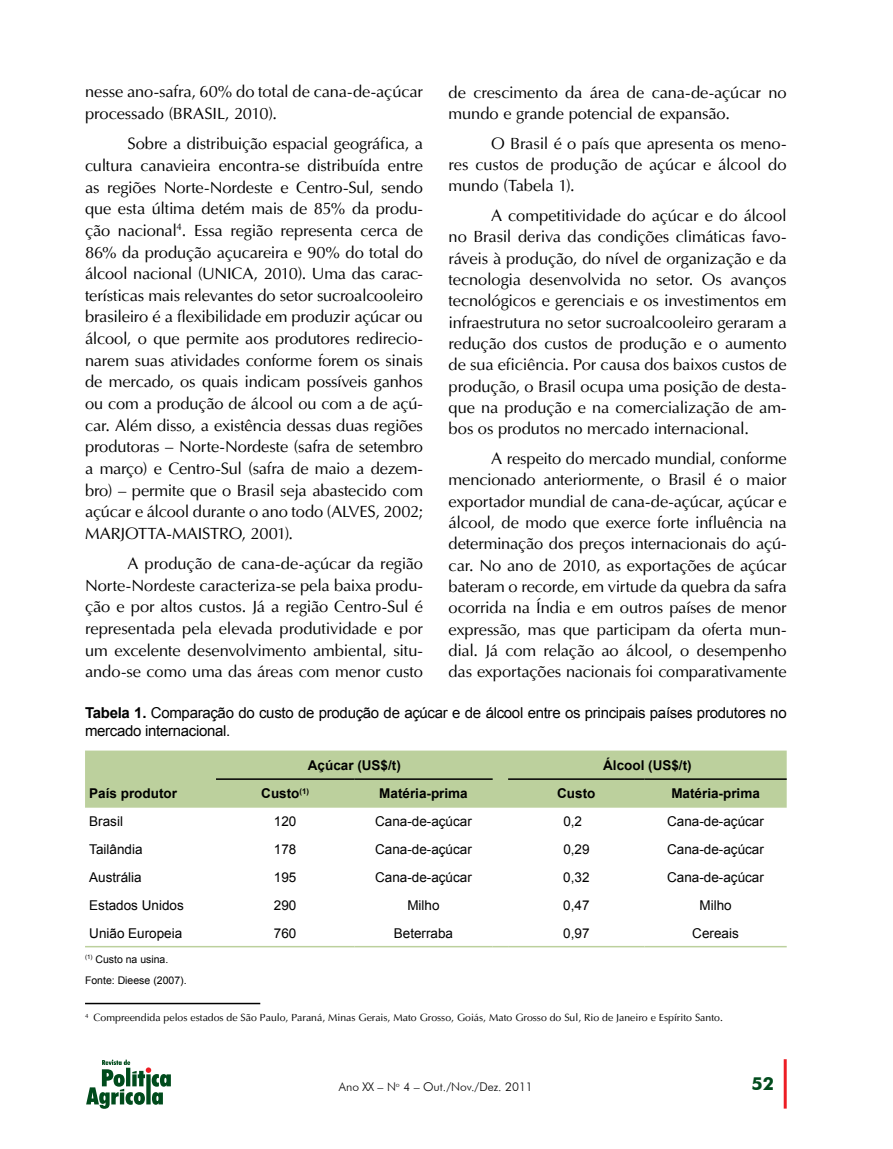
<style>
.page{position:relative;width:893px;height:1149px;background:#fff}
.page>*{position:absolute;margin:0;border:0;box-sizing:border-box;transform-origin:0 0}
.t1{font:700 18px "Futura BT";color:#004b1c}
.t2{font:16.5px/21.6px "Ottawa Plain";letter-spacing:-.01em;color:#000;text-align:justify}
.t3{font:15px/18px "Arial";letter-spacing:-.02em;color:#000}
.t4{font:13.5px "Arial";color:#000}
.t5{font:700 13.5px "Arial";color:#000}
.t6{font:300 12px "Futura BT";color:#000}
.t7{font:10.5px "Ottawa Plain";color:#000}
.t8{font:10.5px/21.1px "Arial";color:#000}
.s1{font-weight:700}
</style>
<div class="page">
<hr style="left:784px;top:1058px;width:3px;height:50px;background:#ed1d24">
<svg style="left:86px;top:1059px;width:85px;height:49px"></svg>
<div style="left:85px;top:750px;width:702px;height:57px;background:#bcd09d"></div>
<hr style="left:216px;top:778px;width:138px;height:1px;background:#000">
<hr style="left:354px;top:778px;width:139px;height:1px;background:#000">
<hr style="left:508px;top:778px;width:136px;height:1px;background:#000">
<hr style="left:644px;top:778px;width:143px;height:1px;background:#000">
<hr style="left:85px;top:945px;width:131px;height:2px;background:#bcd09d">
<hr style="left:216px;top:945px;width:138px;height:2px;background:#bcd09d">
<hr style="left:354px;top:945px;width:139px;height:2px;background:#bcd09d">
<svg style="left:493px;top:946px;width:15px;height:1px"></svg>
<hr style="left:508px;top:945px;width:136px;height:2px;background:#bcd09d">
<hr style="left:644px;top:945px;width:143px;height:2px;background:#bcd09d">
<hr style="left:85px;top:1002px;width:175px;height:1px;background:#000">
<p class="t2" style="left:85px;top:81px;width:340px">nesse ano-safra, 60% do total de cana-de-açúcar processado (BRASIL, 2010).</p>
<p class="t2" style="left:85px;top:133px;width:340px;text-indent:43px">Sobre a distribuição espacial geográfica, a cultura canavieira encontra-se distribuída entre as regiões Norte-Nordeste e Centro-Sul, sendo que esta última detém mais de 85% da produ&shy;ção nacional<sup>4</sup>. Essa região representa cerca de 86% da produção açucareira e 90% do total do álcool nacional (UNICA, 2010). Uma das carac&shy;terísticas mais relevantes do setor sucroalcooleiro brasileiro é a flexibilidade em produzir açúcar ou álcool, o que permite aos produtores redirecio&shy;narem suas atividades conforme forem os sinais de mercado, os quais indicam possíveis ganhos ou com a produção de álcool ou com a de açú&shy;car. Além disso, a existência dessas duas regiões produtoras – Norte-Nordeste (safra de setembro a março) e Centro-Sul (safra de maio a dezem&shy;bro) – permite que o Brasil seja abastecido com açúcar e álcool durante o ano todo (ALVES, 2002; MARJOTTA-MAISTRO, 2001).</p>
<p class="t2" style="left:85px;top:552px;width:340px;text-indent:43px">A produção de cana-de-açúcar da região Norte-Nordeste caracteriza-se pela baixa produ&shy;ção e por altos custos. Já a região Centro-Sul é representada pela elevada produtividade e por um excelente desenvolvimento ambiental, situ&shy;ando-se como uma das áreas com menor custo</p>
<p class="t2" style="left:449px;top:81px;width:340px">de crescimento da área de cana-de-açúcar no mundo e grande potencial de expansão.</p>
<p class="t2" style="left:449px;top:132px;width:340px;text-indent:43px">O Brasil é o país que apresenta os meno&shy;res custos de produção de açúcar e álcool do mundo (Tabela 1).</p>
<p class="t2" style="left:449px;top:205px;width:340px;text-indent:43px">A competitividade do açúcar e do álcool no Brasil deriva das condições climáticas favo&shy;ráveis à produção, do nível de organização e da tecnologia desenvolvida no setor. Os avanços tecnológicos e gerenciais e os investimentos em infraestrutura no setor sucroalcooleiro geraram a redução dos custos de produção e o aumento de sua eficiência. Por causa dos baixos custos de produção, o Brasil ocupa uma posição de desta&shy;que na produção e na comercialização de am&shy;bos os produtos no mercado internacional.</p>
<p class="t2" style="left:449px;top:448px;width:340px;text-indent:43px">A respeito do mercado mundial, conforme mencionado anteriormente, o Brasil é o maior exportador mundial de cana-de-açúcar, açúcar e álcool, de modo que exerce forte influência na determinação dos preços internacionais do açú&shy;car. No ano de 2010, as exportações de açúcar bateram o recorde, em virtude da quebra da safra ocorrida na Índia e em outros países de menor expressão, mas que participam da oferta mun&shy;dial. Já com relação ao álcool, o desempenho das exportações nacionais foi comparativamente</p>
<p class="t3" style="left:85px;top:703px;width:703px"><span class="s1">Tabela 1.</span> Comparação do custo de produção de açúcar e de álcool entre os principais países produtores no mercado internacional.</p>
<p class="t5" style="left:89px;top:784px;width:89px">País produtor</p>
<p class="t5" style="left:308px;top:755px;width:95px">Açúcar (US$/t)</p>
<p class="t5" style="left:603px;top:755px;width:90px">Álcool (US$/t)</p>
<p class="t5" style="left:261px;top:784px;width:49px">Custo<sup>(1)</sup></p>
<p class="t5" style="left:379px;top:784px;width:90px">Matéria-prima</p>
<p class="t5" style="left:557px;top:784px;width:40px">Custo</p>
<p class="t5" style="left:671px;top:784px;width:90px">Matéria-prima</p>
<p class="t4" style="left:89px;top:812px;width:35px">Brasil</p>
<p class="t4" style="left:274px;top:812px;width:24px">120</p>
<p class="t4" style="left:375px;top:812px;width:98px">Cana-de-açúcar</p>
<p class="t4" style="left:563px;top:812px;width:20px">0,2</p>
<p class="t4" style="left:667px;top:812px;width:98px">Cana-de-açúcar</p>
<p class="t4" style="left:89px;top:840px;width:55px">Tailândia</p>
<p class="t4" style="left:274px;top:840px;width:24px">178</p>
<p class="t4" style="left:375px;top:840px;width:98px">Cana-de-açúcar</p>
<p class="t4" style="left:563px;top:840px;width:28px">0,29</p>
<p class="t4" style="left:667px;top:840px;width:98px">Cana-de-açúcar</p>
<p class="t4" style="left:89px;top:868px;width:54px">Austrália</p>
<p class="t4" style="left:274px;top:868px;width:24px">195</p>
<p class="t4" style="left:375px;top:868px;width:98px">Cana-de-açúcar</p>
<p class="t4" style="left:563px;top:868px;width:28px">0,32</p>
<p class="t4" style="left:667px;top:868px;width:98px">Cana-de-açúcar</p>
<p class="t4" style="left:89px;top:895px;width:96px">Estados Unidos</p>
<p class="t4" style="left:274px;top:895px;width:24px">290</p>
<p class="t4" style="left:407px;top:895px;width:34px">Milho</p>
<p class="t4" style="left:563px;top:895px;width:28px">0,47</p>
<p class="t4" style="left:699px;top:895px;width:34px">Milho</p>
<p class="t4" style="left:89px;top:923px;width:95px">União Europeia</p>
<p class="t4" style="left:274px;top:923px;width:24px">760</p>
<p class="t4" style="left:394px;top:923px;width:61px">Beterraba</p>
<p class="t4" style="left:563px;top:923px;width:28px">0,97</p>
<p class="t4" style="left:692px;top:923px;width:48px">Cereais</p>
<p class="t8" style="left:85px;top:948px;width:103px"><sup>(1)</sup> Custo na usina.<br>Fonte: Dieese (2007).</p>
<p class="t7" style="left:85px;top:1011px;width:639px"><sup>4</sup> Compreendida pelos estados de São Paulo, Paraná, Minas Gerais, Mato Grosso, Goiás, Mato Grosso do Sul, Rio de Janeiro e Espírito Santo.</p>
<p class="t6" style="left:339px;top:1079px;width:195px">Ano XX – N<sup>o</sup> 4 – Out./Nov./Dez. 2011</p>
<p class="t1" style="left:751px;top:1072px;width:24px">52</p>
</div>
